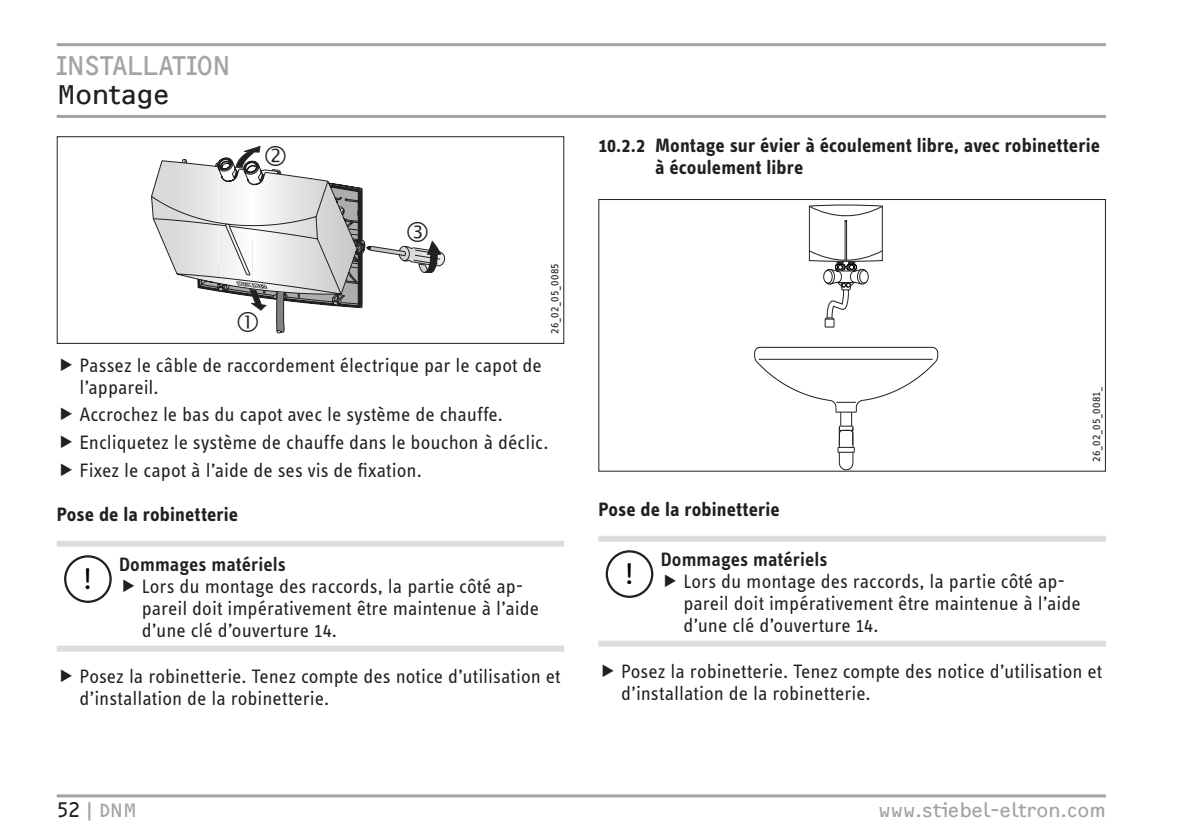
<style>
.page{position:relative;width:1191px;height:840px;background:#fff}
.page>*{position:absolute;margin:0;border:0;box-sizing:border-box;transform-origin:0 0}
.t1{font:31px "STE Info Text";color:#000}
.t2{font:28px "F2 FOCR Bczyk Com";color:#a1a3a6}
.t3{font:28px "F2 FOCR Bczyk Com";letter-spacing:-.005em;color:#231f20}
.t4{font:20px/22px "STE Info Text";color:#231f20}
.t5{font:700 20px/22px "STE Info Text";letter-spacing:.005em;color:#231f20}
.t6{font:600 20px "STE Info Text";letter-spacing:.005em;color:#231f20}
.t7{font:20px "F2 FOCR Bczyk Com";color:#a1a3a6}
.t8{font:12px "STE Info Text";letter-spacing:.02em;color:#231f20}
.s1{color:#231f20}
</style>
<div class="page">
<hr style="left:57px;top:43px;width:1049px;height:3px;background:#a1a3a6">
<hr style="left:57px;top:115px;width:1049px;height:3px;background:#a1a3a6">
<hr style="left:57px;top:794px;width:1049px;height:3px;background:#a1a3a6">
<div style="left:57px;top:136px;width:507px;height:208px;border:1px solid #231f20"></div>
<div style="left:57px;top:540px;width:507px;height:6px;background:#dcdddf"></div>
<div style="left:57px;top:645px;width:507px;height:6px;background:#dcdddf"></div>
<div style="left:64px;top:555px;width:48px;height:47px;border:2px solid #231f20;border-radius:50%"></div>
<svg style="left:754px;top:346px;width:184px;height:123px"></svg>
<svg style="left:808px;top:204px;width:75px;height:123px"></svg>
<div style="left:598px;top:199px;width:508px;height:272px;border:1px solid #231f20"></div>
<div style="left:598px;top:535px;width:508px;height:6px;background:#dcdddf"></div>
<div style="left:598px;top:640px;width:508px;height:6px;background:#dcdddf"></div>
<div style="left:605px;top:550px;width:48px;height:47px;border:2px solid #231f20;border-radius:50%"></div>
<svg style="left:151px;top:146px;width:294px;height:188px"></svg>
<h2 class="t2" style="left:57px;top:49px;width:26px">Installati</h2>
<h2 class="t2" style="left:197px;top:49px;width:30px">on</h2>
<h2 class="t3" style="left:57px;top:78px;width:114px">Montage</h2>
<p class="t8" style="left:548px;top:333px;width:72px;rotate:-90deg">26_02_05_0085</p>
<p class="t4" style="left:79px;top:353px;width:464px">Passez le câble de raccordement électrique par le capot de l’appareil.</p>
<p class="t4" style="left:79px;top:400px;width:470px;line-height:27.6px">Accrochez le bas du capot avec le système de chauffe.<br>Encliquetez le système de chauffe dans le bouchon à déclic.<br>Fixez le capot à l’aide de ses vis de fixation.</p>
<p class="t5" style="left:57px;top:503px;width:183px">Pose de la robinetterie</p>
<p class="t6" style="left:119px;top:552px;width:168px">Dommages matériels</p>
<p class="t4" style="left:142px;top:575px;width:399px">Lors du montage des raccords, la partie côté ap&shy;pareil doit impérativement être maintenue à l’aide d’une clé d’ouverture 14.</p>
<p class="t4" style="left:79px;top:664px;width:483px">Posez la robinetterie. Tenez compte des notice d’utilisation et d’installation de la robinetterie.</p>
<h1 class="t1" style="left:83px;top:561px;width:11px">!</h1>
<p class="t5" style="left:655px;top:134px;width:446px;text-indent:-57px">10.2.2 Montage sur évier à écoulement libre, avec robinetterie à écoulement libre</p>
<p class="t5" style="left:598px;top:498px;width:183px">Pose de la robinetterie</p>
<p class="t8" style="left:1089px;top:461px;width:76px;rotate:-90deg">26_02_05_0081_</p>
<p class="t6" style="left:660px;top:547px;width:168px">Dommages matériels</p>
<p class="t4" style="left:683px;top:570px;width:399px">Lors du montage des raccords, la partie côté ap&shy;pareil doit impérativement être maintenue à l’aide d’une clé d’ouverture 14.</p>
<p class="t4" style="left:621px;top:659px;width:483px">Posez la robinetterie. Tenez compte des notice d’utilisation et d’installation de la robinetterie.</p>
<h1 class="t1" style="left:625px;top:556px;width:11px">!</h1>
<p class="t7" style="left:57px;top:798px;width:82px"><span class="s1">52</span>|DNM</p>
<p class="t7" style="left:878px;top:798px;width:229px">www.stiebel-eltron.com</p>
</div>
